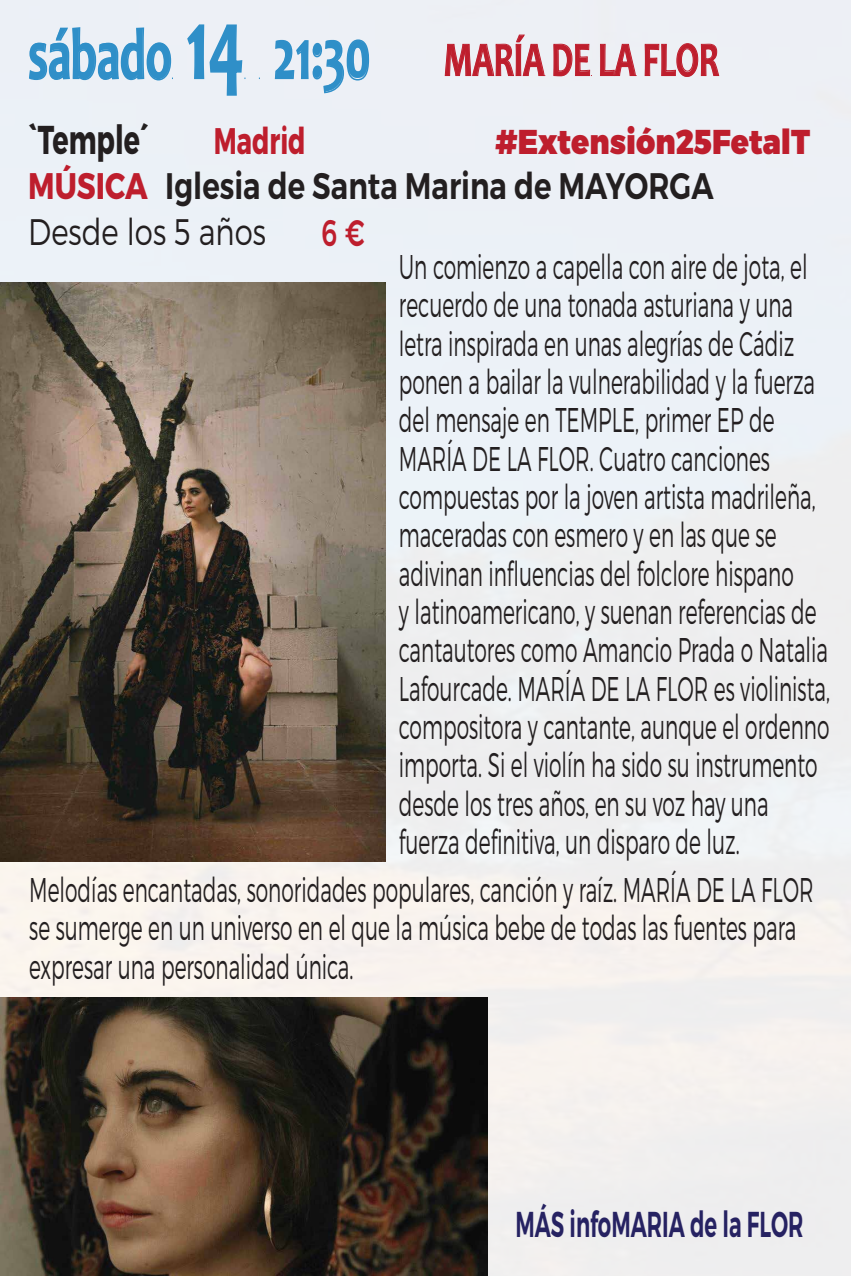
<style>
.page{position:relative;width:851px;height:1276px;background:#fff}
.page>*{position:absolute;margin:0;border:0;box-sizing:border-box;transform-origin:0 0}
.t1{font:700 48.9px "Candara";color:#be1e2d;scale:.68 1}
.t2{font:700 40.2px "Montserrat";color:#231f20;scale:.67 1}
.t3{font:600 36.9px/45.3px "Montserrat";color:#231f20;scale:.79 1}
.t4{font:700 36.9px "Montserrat";color:#be1e2d;scale:.69 1}
.t5{font:500 36.9px "Montserrat";color:#be1e2d;scale:.69 1}
.t6{font:600 36px "Montserrat";color:#262262;scale:.59 1}
.t7{font:900 34.5px "Montserrat";color:#be1e2d;scale:.86 1}
.t8{font:300 34.2px/38.4px "Montserrat";color:#231f20;scale:.59 1}
.s1{font-size:72.6px;color:#0077bd}
.s2{font-size:103.2px;color:#0077bd}
.s3{font-weight:700;color:#be1e2d}
.s4{font-weight:300}
</style>
<div class="page">
<img style="left:0;top:0;width:850px;height:1276px">
<svg style="left:28px;top:26px;width:145px;height:55px;background:#c7dded"></svg>
<svg style="left:186px;top:24px;width:59px;height:72px;background:#d2e2ef"></svg>
<svg style="left:274px;top:39px;width:96px;height:55px;background:#ccdfed"></svg>
<svg style="left:444px;top:34px;width:101px;height:42px;background:#e4cad1"></svg>
<svg style="left:553px;top:43px;width:38px;height:34px"></svg>
<svg style="left:599px;top:44px;width:37px;height:32px"></svg>
<svg style="left:644px;top:43px;width:75px;height:34px;background:#e3c7ce"></svg>
<img style="left:0;top:998px;width:487px;height:278px">
<img style="left:0;top:282px;width:385px;height:579px">
<h1 class="t1" style="left:28px;top:29px;width:1017px"><span class="s1">sábado</span> <span class="s2">14</span> <span class="s1">21:30</span> MARÍA DE LA FLOR</h1>
<p class="t2" style="left:28px;top:107px;width:182px">`Temple´</p>
<p class="t7" style="left:495px;top:120px;width:367px">#Extensión25FetalT</p>
<p class="t4" style="left:214px;top:111px;width:135px">Madrid</p>
<p class="t3" style="left:28px;top:164px;width:868px"><span class="s3">MÚSICA</span> Iglesia de Santa Marina de MAYORGA<br><span class="s4">Desde los 5 años</span></p>
<p class="t5" style="left:321px;top:203px;width:64px">6 €</p>
<p class="t8" style="left:399px;top:247px;width:732px">Un comienzo a capella con aire de jota, el recuerdo de una tonada asturiana y una letra inspirada en unas alegrías de Cádiz ponen a bailar la vulnerabilidad y la fuerza del mensaje en TEMPLE, primer EP de MARÍA DE LA FLOR. Cuatro canciones compuestas por la joven artista madrileña, maceradas con esmero y en las que se adivinan influencias del folclore hispano<br>y latinoamericano, y suenan referencias de cantautores como Amancio Prada o Natalia Lafourcade. MARÍA DE LA FLOR es violinista, compositora y cantante, aunque el ordenno importa. Si el violín ha sido su instrumento desde los tres años, en su voz hay una fuerza definitiva, un disparo de luz.</p>
<p class="t8" style="left:29px;top:870px;width:1330px">Melodías encantadas, sonoridades populares, canción y raíz. MARÍA DE LA FLOR se sumerge en un universo en el que la música bebe de todas las fuentes para expresar una personalidad única.</p>
<p class="t6" style="left:515px;top:1201px;width:490px">MÁS infoMARIA de la FLOR</p>
</div>
